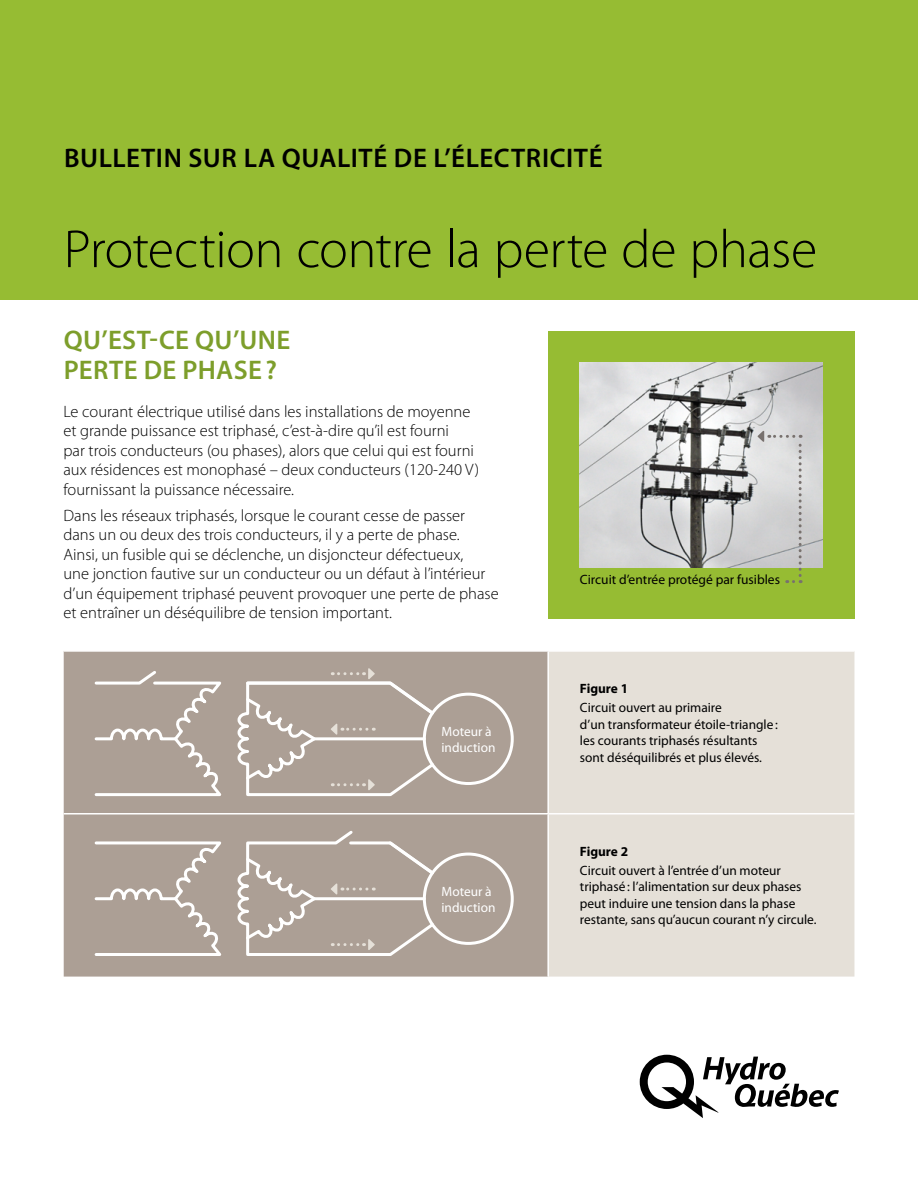
<style>
.page{position:relative;width:918px;height:1188px;background:#fff}
.page>*{position:absolute;margin:0;border:0;box-sizing:border-box;transform-origin:0 0}
.NIV_1_renv{font:300 54px "Myriad Pro";letter-spacing:-.01em;color:#000}
.NIV_1_renv-2{font:600 27px "Myriad Pro";letter-spacing:.025em;color:#000}
.NIV_2_vert{font:600 27px/30px "Myriad Pro";letter-spacing:.015em;color:#7d9e2b}
.t1{font:300 16.5px/19.5px "Myriad Pro";color:#000}
.t2{font:13.5px/16.5px "Myriad Pro";color:#000}
.t3{font:13.5px/16.5px "Myriad Pro";color:#fff}
.t4{font:700 13.5px "Myriad Pro";color:#000}
</style>
<div class="page">
<div style="left:0;top:0;width:918px;height:299px;background:#96bc33"></div>
<div style="left:548px;top:331px;width:306px;height:287px;background:#96bc33"></div>
<img style="left:580px;top:363px;width:243px;height:205px">
<svg style="left:758px;top:431px;width:44px;height:152px;background:#cbcec2"></svg>
<div style="left:64px;top:652px;width:483px;height:325px;background:#ac9f95"></div>
<div style="left:549px;top:652px;width:305px;height:325px;background:#e5e0d8"></div>
<hr style="left:64px;top:813px;width:484px;height:2px;background:#fff">
<hr style="left:548px;top:813px;width:306px;height:2px;background:#fff">
<div style="left:226px;top:674px;width:288px;height:122px;background:#ac9f95"></div>
<div style="left:95px;top:834px;width:419px;height:122px;background:#ac9f95"></div>
<div style="left:423px;top:693px;width:91px;height:92px;border:3px solid #fff;border-radius:50%"></div>
<svg style="left:93px;top:668px;width:133px;height:130px;background:#b4a89f"></svg>
<svg style="left:236px;top:668px;width:201px;height:130px;background:#b5aaa1"></svg>
<svg style="left:93px;top:840px;width:133px;height:118px;background:#b5a9a0"></svg>
<div style="left:423px;top:853px;width:91px;height:92px;border:3px solid #fff;border-radius:50%"></div>
<svg style="left:236px;top:828px;width:201px;height:130px;background:#b5a9a0"></svg>
<svg style="left:640px;top:1055px;width:199px;height:63px"></svg>
<h1 class="NIV_1_renv-2" style="left:64px;top:143px;width:540px">BULLETIN SUR LA QUALITÉ DE L’ÉLECTRICITÉ</h1>
<h1 class="NIV_1_renv" style="left:64px;top:219px;width:755px">Protection contre la perte de phase</h1>
<h2 class="NIV_2_vert" style="left:64px;top:325px;width:228px">QU’EST-CE QU’UNE<br>PERTE DE PHASE ?</h2>
<p class="t1" style="left:64px;top:402px;width:417px">Le courant électrique utilisé dans les installations de moyenne et grande puissance est triphasé, c’est-à-dire qu’il est fourni<br>par trois conducteurs (ou phases), alors que celui qui est fourni aux résidences est monophasé – deux conducteurs (120-240 V) fournissant la puissance nécessaire.</p>
<p class="t1" style="left:64px;top:506px;width:437px">Dans les réseaux triphasés, lorsque le courant cesse de passer dans un ou deux des trois conducteurs, il y a perte de phase.<br>Ainsi, un fusible qui se déclenche, un disjoncteur défectueux,<br>une jonction fautive sur un conducteur ou un défaut à l’intérieur d’un équipement triphasé peuvent provoquer une perte de phase et entraîner un déséquilibre de tension important.</p>
<p class="t3" style="left:442px;top:723px;width:55px">Moteur à induction</p>
<p class="t3" style="left:442px;top:883px;width:55px">Moteur à induction</p>
<p class="t2" style="left:580px;top:572px;width:202px">Circuit d’entrée protégé par fusibles</p>
<p class="t4" style="left:580px;top:681px;width:50px">Figure 1</p>
<p class="t2" style="left:580px;top:700px;width:199px">Circuit ouvert au primaire<br>d’un transformateur étoile-triangle: les courants triphasés résultants sont déséquilibrés et plus élevés.</p>
<p class="t4" style="left:580px;top:844px;width:50px">Figure 2</p>
<p class="t2" style="left:580px;top:862px;width:238px">Circuit ouvert à l’entrée d’un moteur triphasé: l’alimentation sur deux phases peut induire une tension dans la phase restante, sans qu’aucun courant n’y circule.</p>
</div>
